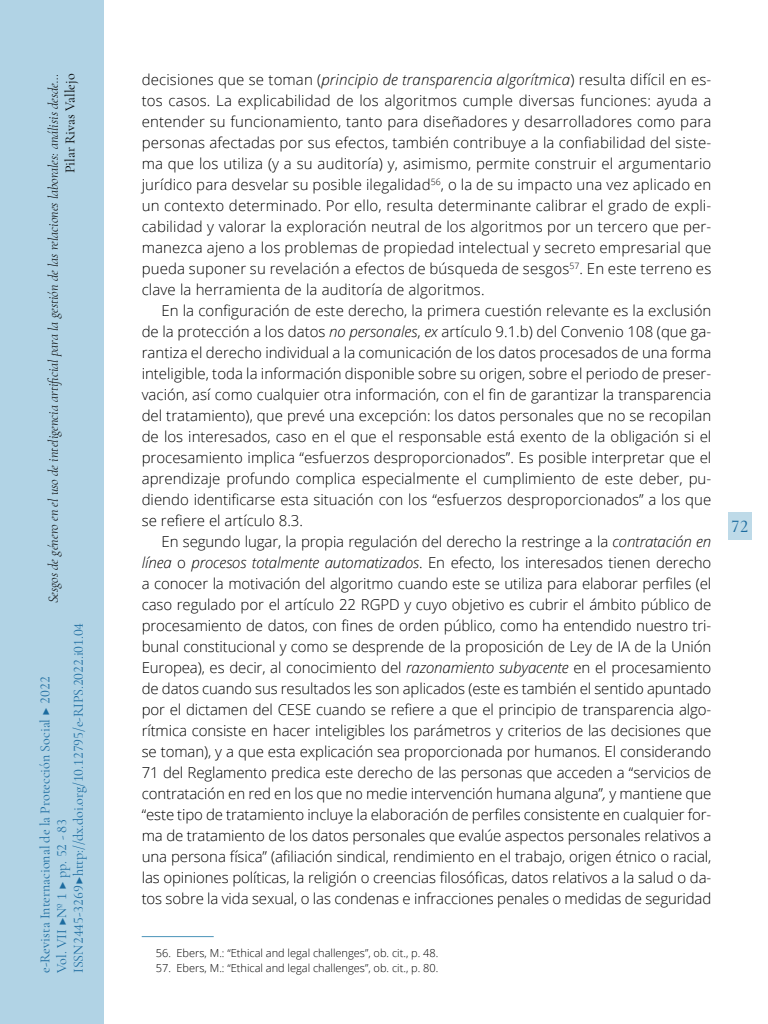
<style>
.page{position:relative;width:768px;height:1024px;background:#fff}
.page>*{position:absolute;margin:0;border:0;box-sizing:border-box;transform-origin:0 0}
.t1{font:500 18px "Cormorant Garamond";color:#1b6b9f}
._00_bsc{font:300 15px/21px "Open Sans";color:#000;text-align:justify}
.t2{font:14px/16.8px "Cormorant Garamond";color:#1b6b9f}
.t3{font:italic 300 14px "Cormorant Garamond";color:#000}
.t4{font:14px "Cormorant Garamond";color:#000}
.zz_notas{font:300 11px "Open Sans";color:#000}
.s1{font-style:italic}
</style>
<div class="page">
<hr style="left:142px;top:936px;width:72px;height:1px;background:#4b94b9">
<div style="left:0;top:0;width:103px;height:1024px;background:#b1d3e5"></div>
<div style="left:728px;top:512px;width:23px;height:28px;background:#bedae8"></div>
<p class="t3" style="left:45px;top:603px;width:531px;rotate:-90deg">Sesgos de género en el uso de inteligencia artificial para la gestión de las relaciones laborales: análisis desde…</p>
<p class="t4" style="left:62px;top:173px;width:101px;rotate:-90deg">Pilar Rivas Vallejo</p>
<p class="t2" style="left:36px;top:973px;width:352px;rotate:-90deg">e-Revista Internacional de la Protección Social ▶ 2022<br>Vol. VII ▶Nº 1 ▶ pp. 52 - 83<br>ISSN 2445-3269 ▶ http://dx.doi.org/10.12795/e-RIPS.2022.i01.04</p>
<p class="_00_bsc" style="left:142px;top:69px;width:571px">decisiones que se toman (<span class="s1">principio de transparencia algorítmica</span>) resulta difícil en es&shy;tos casos. La explicabilidad de los algoritmos cumple diversas funciones: ayuda a entender su funcionamiento, tanto para diseñadores y desarrolladores como para personas afectadas por sus efectos, también contribuye a la confiabilidad del siste&shy;ma que los utiliza (y a su auditoría) y, asimismo, permite construir el argumentario jurídico para desvelar su posible ilegalidad<sup>56</sup>, o la de su impacto una vez aplicado en un contexto determinado. Por ello, resulta determinante calibrar el grado de expli&shy;cabilidad y valorar la exploración neutral de los algoritmos por un tercero que per&shy;manezca ajeno a los problemas de propiedad intelectual y secreto empresarial que pueda suponer su revelación a efectos de búsqueda de sesgos<sup>57</sup>. En este terreno es clave la herramienta de la auditoría de algoritmos.</p>
<p class="_00_bsc" style="left:142px;top:300px;width:571px;text-indent:20px">En la configuración de este derecho, la primera cuestión relevante es la exclusión de la protección a los datos <span class="s1">no personales</span>, <span class="s1">ex</span> artículo 9.1.b) del Convenio 108 (que ga&shy;rantiza el derecho individual a la comunicación de los datos procesados de una forma inteligible, toda la información disponible sobre su origen, sobre el periodo de preser&shy;vación, así como cualquier otra información, con el fin de garantizar la transparencia del tratamiento), que prevé una excepción: los datos personales que no se recopilan de los interesados, caso en el que el responsable está exento de la obligación si el procesamiento implica “esfuerzos desproporcionados”. Es posible interpretar que el aprendizaje profundo complica especialmente el cumplimiento de este deber, pu&shy;diendo identificarse esta situación con los “esfuerzos desproporcionados” a los que se refiere el artículo 8.3.</p>
<p class="_00_bsc" style="left:142px;top:531px;width:571px;text-indent:20px">En segundo lugar, la propia regulación del derecho la restringe a la <span class="s1">contratación en línea</span> o <span class="s1">procesos totalmente automatizados</span>. En efecto, los interesados tienen derecho a conocer la motivación del algoritmo cuando este se utiliza para elaborar perfiles (el caso regulado por el artículo 22 RGPD y cuyo objetivo es cubrir el ámbito público de procesamiento de datos, con fines de orden público, como ha entendido nuestro tri&shy;bunal constitucional y como se desprende de la proposición de Ley de IA de la Unión Europea), es decir, al conocimiento del <span class="s1">razonamiento subyacente</span> en el procesamiento de datos cuando sus resultados les son aplicados (este es también el sentido apuntado por el dictamen del CESE cuando se refiere a que el principio de transparencia algo&shy;rítmica consiste en hacer inteligibles los parámetros y criterios de las decisiones que se toman), y a que esta explicación sea proporcionada por humanos. El considerando 71 del Reglamento predica este derecho de las personas que acceden a “servicios de contratación en red en los que no medie intervención humana alguna”<span class="s1">,</span> y mantiene que “este tipo de tratamiento incluye la elaboración de perfiles consistente en cualquier for&shy;ma de tratamiento de los datos personales que evalúe aspectos personales relativos a una persona física” (afiliación sindical, rendimiento en el trabajo, origen étnico o racial, las opiniones políticas, la religión o creencias filosóficas, datos relativos a la salud o da&shy;tos sobre la vida sexual, o las condenas e infracciones penales o medidas de seguridad</p>
<p class="zz_notas" style="left:156px;top:946px;width:284px">56. Ebers, M.: “Ethical and legal challenges”, ob. cit., p. 48.</p>
<p class="zz_notas" style="left:156px;top:961px;width:284px">57. Ebers, M.: “Ethical and legal challenges”, ob. cit., p. 80.</p>
<p class="t1" style="left:731px;top:515px;width:19px">72</p>
</div>
